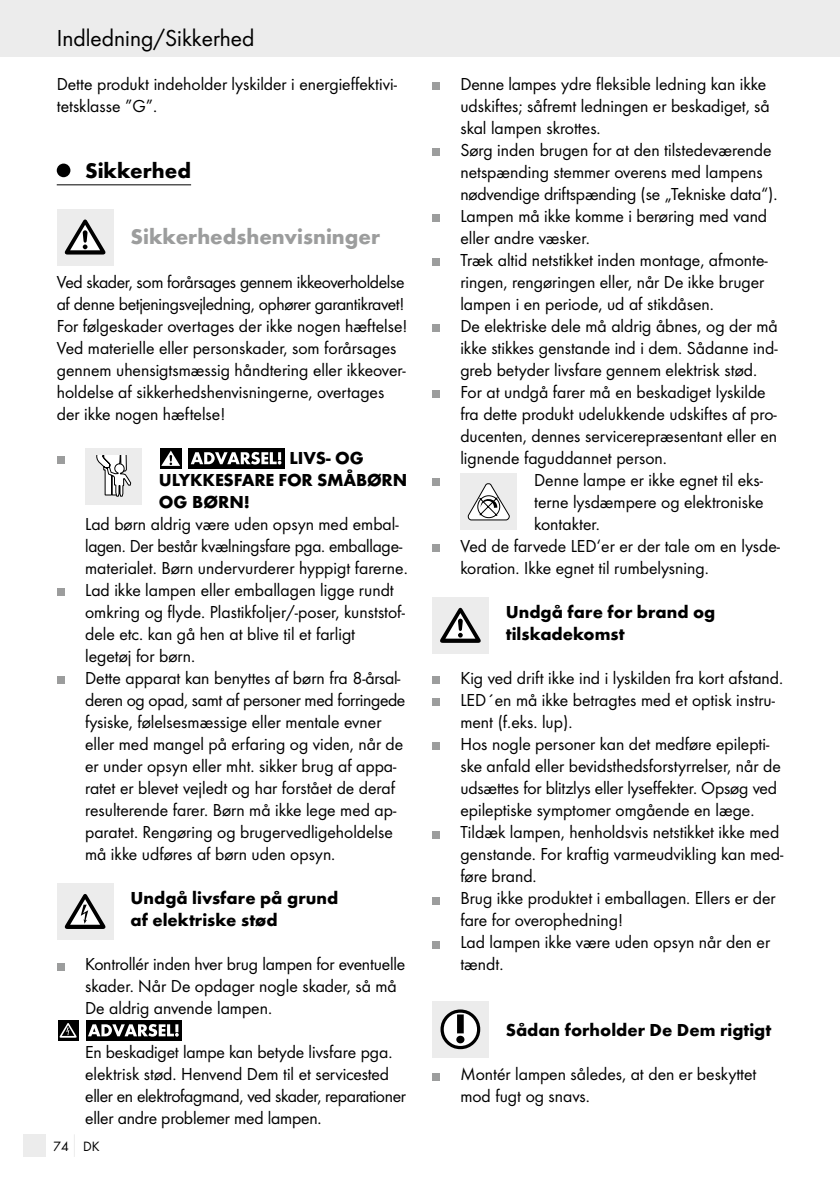
<style>
.page{position:relative;width:840px;height:1191px;background:#fff}
.page>*{position:absolute;margin:0;border:0;box-sizing:border-box;transform-origin:0 0}
.t1{font:24px "Futura Boo";color:#000}
.t2{font:700 22px "Futura";color:#9c9d9d}
.t3{font:700 22px "Futura";color:#000}
.t4{font:18px/22px "Futura Boo";color:#000}
.t5{font:700 18px/22px "Futura";color:#000}
.t6{font:14px "Futura Boo";color:#000}
</style>
<div class="page">
<div style="left:0;top:0;width:839px;height:57px;background:#ececec"></div>
<div style="left:23px;top:1134px;width:22px;height:23px;background:#ececec"></div>
<svg style="left:74px;top:1134px;width:1px;height:23px"></svg>
<hr style="left:57px;top:184px;width:134px;height:1px;background:#000">
<div style="left:57px;top:164px;width:13px;height:13px;background:#000;border-radius:50%"></div>
<div style="left:57px;top:209px;width:56px;height:56px;background:#ececec"></div>
<svg style="left:65px;top:219px;width:40px;height:35px"></svg>
<div style="left:57px;top:456px;width:7px;height:8px;background:#9c9d9d"></div>
<div style="left:85px;top:448px;width:57px;height:56px;background:#ececec"></div>
<svg style="left:96px;top:456px;width:35px;height:41px"></svg>
<div style="left:188px;top:448px;width:97px;height:20px;background:#000"></div>
<div style="left:160px;top:448px;width:21px;height:20px;background:#000"></div>
<svg style="left:161px;top:450px;width:19px;height:16px"></svg>
<svg style="left:190px;top:452px;width:91px;height:12px"></svg>
<div style="left:57px;top:588px;width:7px;height:8px;background:#9c9d9d"></div>
<div style="left:57px;top:676px;width:7px;height:8px;background:#9c9d9d"></div>
<div style="left:57px;top:883px;width:56px;height:56px;background:#ececec"></div>
<svg style="left:65px;top:894px;width:40px;height:35px"></svg>
<div style="left:57px;top:962px;width:7px;height:8px;background:#9c9d9d"></div>
<div style="left:58px;top:1020px;width:20px;height:20px;background:linear-gradient(to right,#000,#000)"></div>
<svg style="left:60px;top:1023px;width:17px;height:14px"></svg>
<div style="left:86px;top:1020px;width:95px;height:20px;background:#000"></div>
<svg style="left:88px;top:1024px;width:91px;height:12px"></svg>
<div style="left:432px;top:82px;width:7px;height:8px;background:#9c9d9d"></div>
<div style="left:432px;top:148px;width:7px;height:8px;background:#9c9d9d"></div>
<div style="left:432px;top:214px;width:7px;height:8px;background:#9c9d9d"></div>
<div style="left:432px;top:258px;width:7px;height:8px;background:#9c9d9d"></div>
<div style="left:432px;top:324px;width:7px;height:8px;background:#9c9d9d"></div>
<div style="left:432px;top:390px;width:7px;height:8px;background:#9c9d9d"></div>
<div style="left:432px;top:478px;width:7px;height:8px;background:#9c9d9d"></div>
<div style="left:460px;top:473px;width:57px;height:57px;background:#ececec"></div>
<svg style="left:467px;top:483px;width:43px;height:38px"></svg>
<div style="left:432px;top:544px;width:7px;height:8px;background:#9c9d9d"></div>
<div style="left:432px;top:597px;width:56px;height:56px;background:#ececec"></div>
<svg style="left:440px;top:608px;width:40px;height:35px"></svg>
<div style="left:432px;top:676px;width:7px;height:8px;background:#9c9d9d"></div>
<div style="left:432px;top:698px;width:7px;height:8px;background:#9c9d9d"></div>
<div style="left:432px;top:742px;width:7px;height:8px;background:#9c9d9d"></div>
<div style="left:432px;top:830px;width:7px;height:8px;background:#9c9d9d"></div>
<div style="left:432px;top:896px;width:7px;height:8px;background:#9c9d9d"></div>
<div style="left:432px;top:940px;width:7px;height:8px;background:#9c9d9d"></div>
<div style="left:432px;top:1001px;width:56px;height:56px;background:#ececec"></div>
<svg style="left:440px;top:1009px;width:40px;height:40px"></svg>
<div style="left:432px;top:1072px;width:7px;height:8px;background:#9c9d9d"></div>
<h1 class="t1" style="left:57px;top:24px;width:199px">Indledning/Sikkerhed</h1>
<p class="t4" style="left:57px;top:73px;width:341px">Dette produkt indeholder lyskilder i energieffektivi&shy;tetsklasse ”G”.</p>
<p class="t3" style="left:85px;top:157px;width:107px">Sikkerhed</p>
<p class="t2" style="left:130px;top:223px;width:251px">Sikkerhedshenvisninger</p>
<p class="t4" style="left:57px;top:271px;width:352px">Ved skader, som forårsages gennem ikkeoverholdelse af denne betjeningsvejledning, ophører garantikravet!<br>For følgeskader overtages der ikke nogen hæftelse!<br>Ved materielle eller personskader, som forårsages gennem uhensigtsmæssig håndtering eller ikkeover&shy;holdelse af sikkerhedshenvisningerne, overtages der ikke nogen hæftelse!</p>
<p class="t5" style="left:159px;top:447px;width:250px;text-indent:130px">LIVS- OG<br>ULYKKESFARE FOR SMÅBØRN<br>OG BØRN!</p>
<p class="t4" style="left:85px;top:513px;width:324px">Lad børn aldrig være uden opsyn med embal&shy;lagen. Der består kvælningsfare pga. emballage&shy;materialet. Børn undervurderer hyppigt farerne.<br>Lad ikke lampen eller emballagen ligge rundt omkring og flyde. Plastikfoljer/-poser, kunststof&shy;dele etc. kan gå hen at blive til et farligt<br>legetøj for børn.<br>Dette apparat kan benyttes af børn fra 8-årsal&shy;deren og opad, samt af personer med forringede fysiske, følelsesmæssige eller mentale evner eller med mangel på erfaring og viden, når de er under opsyn eller mht. sikker brug af appa&shy;ratet er blevet vejledt og har forstået de deraf resulterende farer. Børn må ikke lege med ap&shy;paratet. Rengøring og brugervedligeholdelse må ikke udføres af børn uden opsyn.</p>
<p class="t5" style="left:130px;top:887px;width:209px">Undgå livsfare på grund af elektriske stød</p>
<p class="t4" style="left:85px;top:953px;width:321px">Kontrollér inden hver brug lampen for eventuelle skader. Når De opdager nogle skader, så må<br>De aldrig anvende lampen.</p>
<p class="t4" style="left:85px;top:1041px;width:322px">En beskadiget lampe kan betyde livsfare pga. elektrisk stød. Henvend Dem til et servicested eller en elektrofagmand, ved skader, reparationer eller andre problemer med lampen.</p>
<p class="t6" style="left:53px;top:1137px;width:48px">74 DK</p>
<p class="t4" style="left:460px;top:73px;width:307px">Denne lampes ydre fleksible ledning kan ikke</p>
<p class="t4" style="left:460px;top:95px;width:311px">udskiftes; såfremt ledningen er beskadiget, så</p>
<p class="t4" style="left:460px;top:117px;width:142px">skal lampen skrottes.</p>
<p class="t4" style="left:460px;top:139px;width:312px">Sørg inden brugen for at den tilstedeværende</p>
<p class="t4" style="left:460px;top:161px;width:304px">netspænding stemmer overens med lampens</p>
<p class="t4" style="left:460px;top:183px;width:318px">nødvendige driftspænding (se „Tekniske data“).</p>
<p class="t4" style="left:460px;top:205px;width:308px">Lampen må ikke komme i berøring med vand</p>
<p class="t4" style="left:460px;top:227px;width:131px">eller andre væsker.</p>
<p class="t4" style="left:460px;top:249px;width:309px">Træk altid netstikket inden montage, afmonte-</p>
<p class="t4" style="left:460px;top:271px;width:305px">ringen, rengøringen eller, når De ikke bruger</p>
<p class="t4" style="left:460px;top:293px;width:255px">lampen i en periode, ud af stikdåsen.</p>
<p class="t4" style="left:460px;top:315px;width:319px">De elektriske dele må aldrig åbnes, og der må</p>
<p class="t4" style="left:460px;top:337px;width:318px">ikke stikkes genstande ind i dem. Sådanne ind-</p>
<p class="t4" style="left:460px;top:359px;width:298px">greb betyder livsfare gennem elektrisk stød.</p>
<p class="t4" style="left:460px;top:381px;width:306px">For at undgå farer må en beskadiget lyskilde</p>
<p class="t4" style="left:460px;top:403px;width:318px">fra dette produkt udelukkende udskiftes af pro-</p>
<p class="t4" style="left:460px;top:425px;width:318px">ducenten, dennes servicerepræsentant eller en</p>
<p class="t4" style="left:460px;top:447px;width:208px">lignende faguddannet person.</p>
<p class="t4" style="left:534px;top:469px;width:230px">Denne lampe er ikke egnet til eks-</p>
<p class="t4" style="left:534px;top:491px;width:231px">terne lysdæmpere og elektroniske</p>
<p class="t4" style="left:534px;top:513px;width:67px">kontakter.</p>
<p class="t4" style="left:460px;top:535px;width:321px">Ved de farvede LED‘er er der tale om en lysde-</p>
<p class="t4" style="left:460px;top:557px;width:250px">koration. Ikke egnet til rumbelysning.</p>
<p class="t5" style="left:505px;top:601px;width:211px">Undgå fare for brand og tilskadekomst</p>
<p class="t4" style="left:460px;top:667px;width:324px">Kig ved drift ikke ind i lyskilden fra kort afstand.<br>LED´en må ikke betragtes med et optisk instru&shy;ment (f.eks. lup).<br>Hos nogle personer kan det medføre epilepti&shy;ske anfald eller bevidsthedsforstyrrelser, når de udsættes for blitzlys eller lyseffekter. Opsøg ved epileptiske symptomer omgående en læge.<br>Tildæk lampen, henholdsvis netstikket ikke med genstande. For kraftig varmeudvikling kan med&shy;føre brand.<br>Brug ikke produktet i emballagen. Ellers er der fare for overophedning!<br>Lad lampen ikke være uden opsyn når den er tændt.</p>
<p class="t5" style="left:505px;top:1019px;width:267px">Sådan forholder De Dem rigtigt</p>
<p class="t4" style="left:460px;top:1063px;width:297px">Montér lampen således, at den er beskyttet mod fugt og snavs.</p>
</div>
